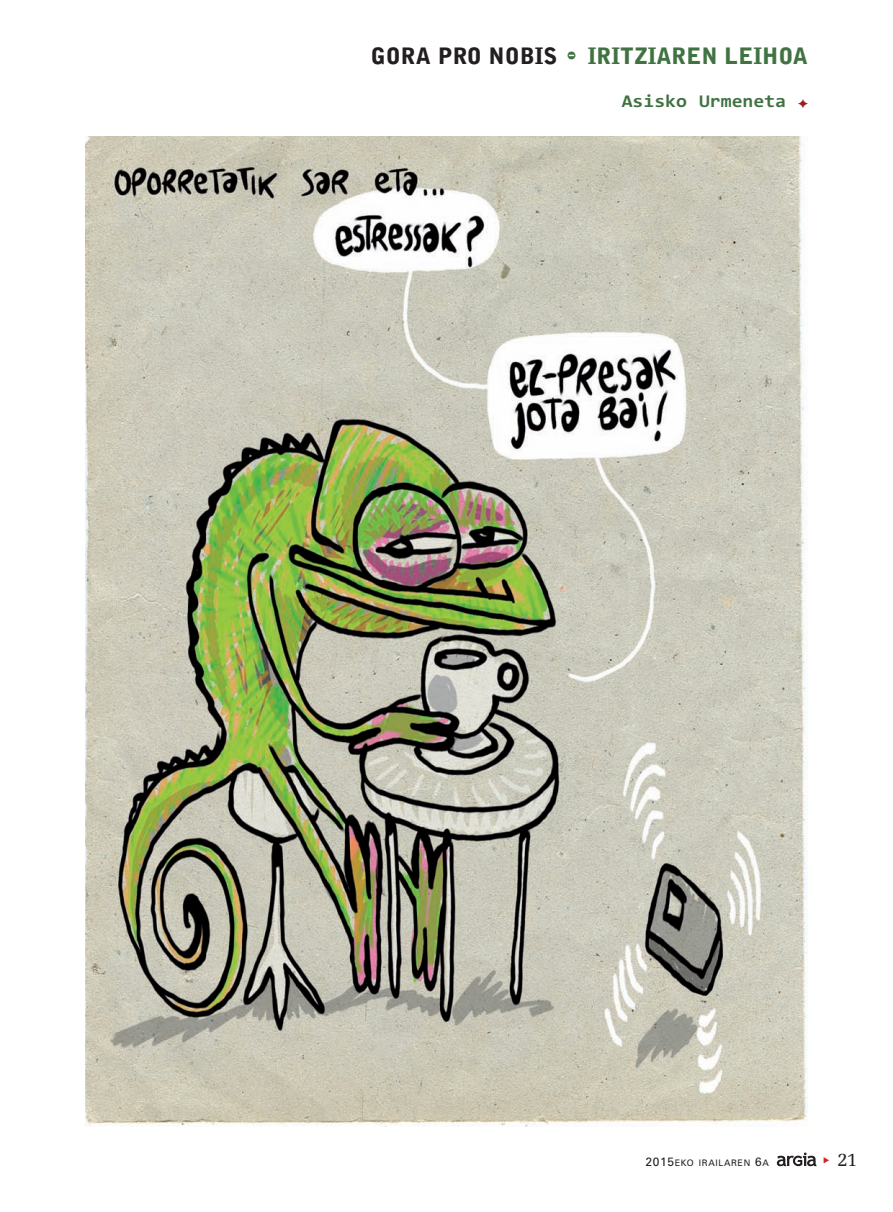
<style>
.page{position:relative;width:893px;height:1212px;background:#fff}
.page>*{position:absolute;margin:0;border:0;box-sizing:border-box;transform-origin:0 0}
.t1{font:900 22.5px "Bell Gothic Std";color:#407242}
.t2{font:19.5px "Memoir";color:#231f20}
.t3{font:700 18px "Consolas";color:#407242;scale:1.1 1}
.t4{font:9px "Zurich BT";letter-spacing:.075em;color:#231f20}
.s1{color:#231f20}
.s2{font-family:"Bodiac";font-weight:400}
.s3{color:#981e21}
.s4{font-size:12px}
</style>
<div class="page">
<svg style="left:777px;top:1152px;width:39px;height:14px"></svg>
<img style="left:85px;top:136px;width:723px;height:990px">
<p class="t1" style="left:371px;top:48px;width:439px"><span class="s1">GORA PRO NOBIS</span> <span class="s2">-</span> IRITZIAREN LEIHOA</p>
<p class="t3" style="left:622px;top:94px;width:171px">Asisko Urmeneta <span class="s3">✦</span></p>
<p class="t4" style="left:646px;top:1160px;width:125px"><span class="s4">2015</span>EKO IRAILAREN <span class="s4">6</span>A</p>
<p class="t2" style="left:837px;top:1147px;width:22px">21</p>
</div>
